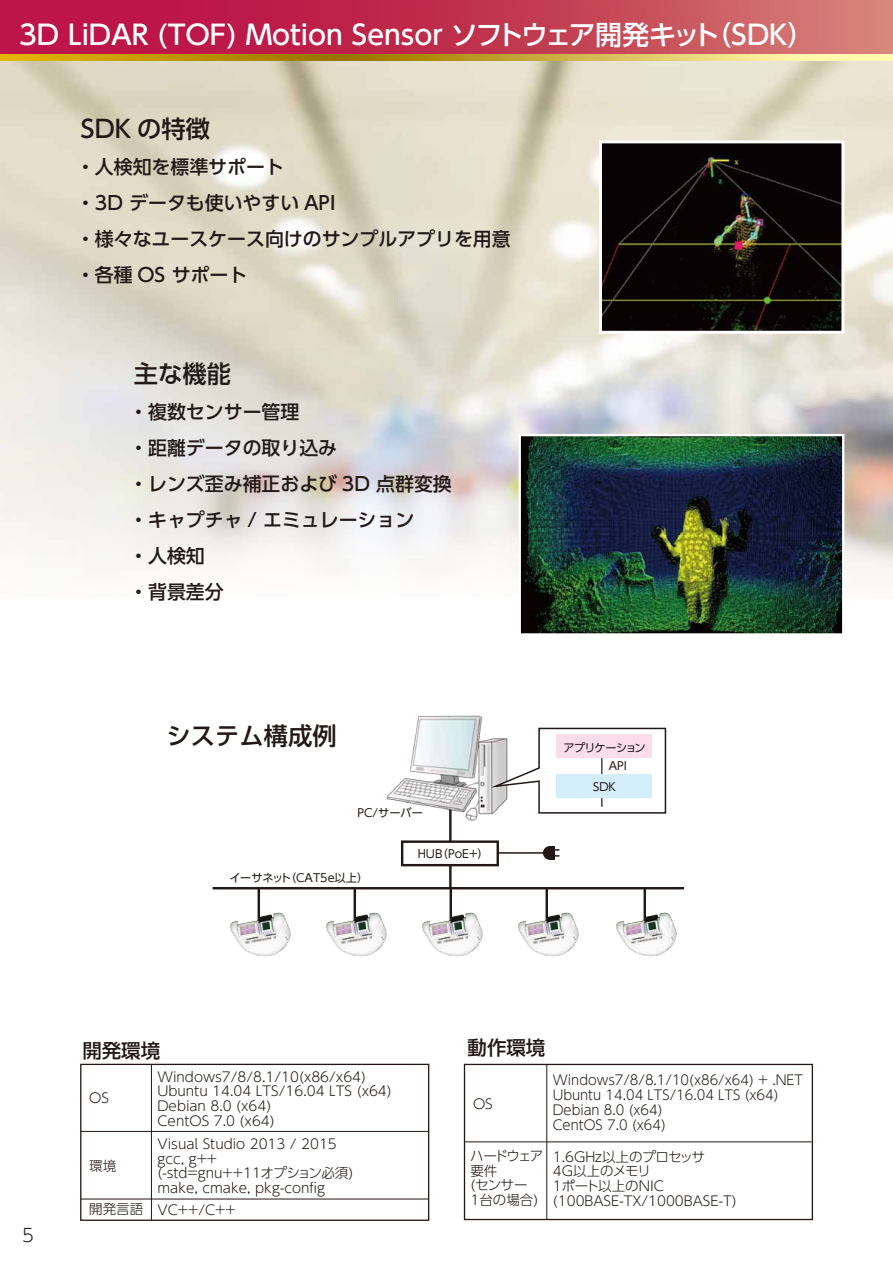
<style>
.page{position:relative;width:893px;height:1263px;background:#fff}
.page>*{position:absolute;margin:0;border:0;box-sizing:border-box;transform-origin:0 0}
.t1{font:500 27px "UD Shin Go Pr 6";color:#fff}
.t2{font:500 24.3px "UD Shin Go Pr 6";color:#221815}
.t3{font:500 19.5px "UD Shin Go Pr 6";color:#221815}
.t4{font:500 18.9px/36px "UD Shin Go Pr 6";color:#221815}
.t5{font:300 18px "UD Shin Go Pr 6";color:#221815}
.t6{font:300 13.5px/14.9px "UD Shin Go Pr 6";color:#221815}
.t7{font:300 13.5px/14.9px "UD Shin Go Pr 6";color:#221815;scale:.96 1}
.t8{font:300 13.5px/14.9px "UD Shin Go Pr 6";letter-spacing:-.02em;color:#221815}
.t9{font:11.25px "UD Shin Go Pr 6";color:#221815}
.t10{font:11.25px/18.3px "UD Shin Go Pr 6";letter-spacing:-.035em;color:#221815}
</style>
<div class="page">
<svg style="left:0;top:53px;width:893px;height:8px;background:#cca03c"></svg>
<svg style="left:0;top:0;width:893px;height:53px;background:#c33954"></svg>
<img style="left:603px;top:144px;width:237px;height:186px">
<div style="left:599px;top:140px;width:245px;height:194px;border:3px solid #fff"></div>
<img style="left:522px;top:437px;width:319px;height:196px">
<div style="left:519px;top:434px;width:325px;height:202px;border:2px solid #fff"></div>
<div style="left:80px;top:1064px;width:349px;height:157px;border:1px solid #221815"></div>
<hr style="left:151px;top:1064px;width:1px;height:156px;background:#221815">
<hr style="left:81px;top:1131px;width:347px;height:1px;background:#221815">
<hr style="left:81px;top:1199px;width:347px;height:1px;background:#221815">
<div style="left:464px;top:1064px;width:349px;height:156px;border:1px solid #221815"></div>
<hr style="left:547px;top:1064px;width:1px;height:155px;background:#221815">
<hr style="left:465px;top:1141px;width:347px;height:1px;background:#221815">
<hr style="left:449px;top:807px;width:3px;height:36px;background:#221815">
<hr style="left:449px;top:866px;width:3px;height:22px;background:#221815">
<hr style="left:213px;top:887px;width:471px;height:2px;background:#221815">
<hr style="left:258px;top:888px;width:2px;height:35px;background:#221815">
<div style="left:401px;top:840px;width:98px;height:26px;border:2px solid #221815"></div>
<hr style="left:497px;top:852px;width:53px;height:2px;background:#221815">
<img style="left:386px;top:715px;width:107px;height:109px">
<svg style="left:486px;top:727px;width:181px;height:87px"></svg>
<hr style="left:601px;top:756px;width:1px;height:51px;background:#221815">
<div style="left:556px;top:735px;width:95px;height:23px;background:#fadcea"></div>
<div style="left:556px;top:774px;width:95px;height:24px;background:#d3edfb"></div>
<img style="left:230px;top:913px;width:61px;height:44px">
<hr style="left:354px;top:888px;width:2px;height:35px;background:#221815">
<img style="left:326px;top:913px;width:61px;height:44px">
<hr style="left:450px;top:888px;width:2px;height:35px;background:#221815">
<img style="left:422px;top:913px;width:61px;height:44px">
<hr style="left:546px;top:888px;width:2px;height:35px;background:#221815">
<img style="left:518px;top:913px;width:61px;height:44px">
<hr style="left:644px;top:888px;width:2px;height:35px;background:#221815">
<img style="left:616px;top:913px;width:61px;height:44px">
<svg style="left:543px;top:846px;width:16px;height:14px"></svg>
<h1 class="t1" style="left:704px;top:13px;width:111px">（SDK(</h1>
<h1 class="t1" style="left:19px;top:13px;width:702px">3D LiDAR (TOF) Motion Sensor ソフトウェア開発キット</h1>
<h2 class="t2" style="left:81px;top:109px;width:131px">SDK の特徴</h2>
<h3 class="t4" style="left:76px;top:148px;width:436px">・人検知を標準サポート<br>・3D データも使いやすい API<br>・様々なユースケース向けのサンプルアプリを用意・各種 OS サポート</h3>
<h2 class="t2" style="left:134px;top:354px;width:99px">主な機能</h2>
<h3 class="t4" style="left:129px;top:393px;width:324px">・複数センサー管理<br>・距離データの取り込み<br>・レンズ歪み補正および 3D 点群変換・キャプチャ / エミュレーション<br>・人検知<br>・背景差分</h3>
<h2 class="t2" style="left:167px;top:716px;width:172px">システム構成例</h2>
<p class="t9" style="left:357px;top:804px;width:67px">PC/サーバー</p>
<p class="t9" style="left:437px;top:844px;width:53px">（PoE+(</p>
<p class="t9" style="left:418px;top:844px;width:26px">HUB</p>
<p class="t9" style="left:285px;top:869px;width:85px">（CAT5e以上(</p>
<p class="t9" style="left:229px;top:869px;width:64px">イーサネット</p>
<p class="t10" style="left:609px;top:738px;width:39px;text-indent:-45px">アプリケーション<br>API</p>
<p class="t9" style="left:593px;top:778px;width:24px">SDK</p>
<h3 class="t5" style="left:22px;top:1220px;width:13px">5</h3>
<h3 class="t3" style="left:82px;top:1034px;width:79px">開発環境</h3>
<p class="t6" style="left:89px;top:1090px;width:21px">OS</p>
<p class="t6" style="left:89px;top:1158px;width:29px">環境</p>
<p class="t6" style="left:89px;top:1201px;width:56px">開発言語</p>
<p class="t6" style="left:157px;top:1068px;width:236px">Windows7/8/8.1/10 x( 86/x64(<br>Ubuntu 14.04 LTS/16.04 LTS (x64(<br>Debian 8.0 (x64(<br>CentOS 7.0 (x64(</p>
<p class="t6" style="left:157px;top:1136px;width:197px">Visual Studio 2013 / 2015 gcc g, ++<br>-( std=gnu++11オプション必須( make, cmake, pkg-config</p>
<p class="t6" style="left:157px;top:1201px;width:80px">VC++/C++</p>
<h3 class="t3" style="left:468px;top:1032px;width:79px">動作環境</h3>
<p class="t6" style="left:473px;top:1095px;width:21px">OS</p>
<p class="t8" style="left:470px;top:1148px;width:75px">ハードウェア要件<br>(センサー<br>1台の場合(</p>
<p class="t7" style="left:553px;top:1072px;width:262px">Windows7/8/8.1/10 x( 86/x64) + .NET<br>Ubuntu 14.04 LTS/16.04 LTS (x64(<br>Debian 8.0 (x64(<br>CentOS 7.0 (x64(</p>
<p class="t6" style="left:553px;top:1148px;width:185px">1.6GHz以上のプロセッサ<br>4G以上のメモリ<br>1ポート以上のNIC (100BASE-TX/1000BASE T- (</p>
</div>
